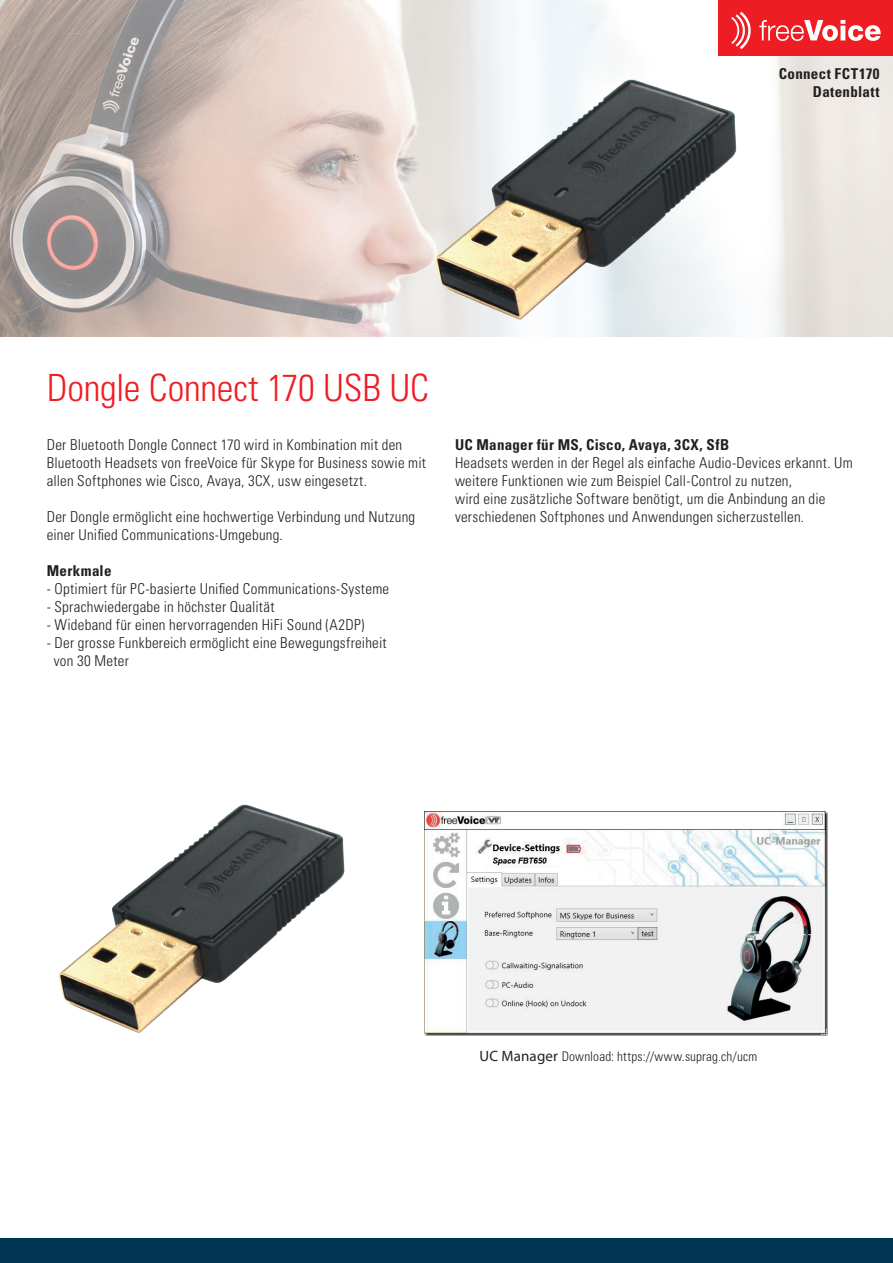
<style>
.page{position:relative;width:893px;height:1263px;background:#fff}
.page>*{position:absolute;margin:0;border:0;box-sizing:border-box;transform-origin:0 0}
.t1{font:300 condensed 37.5px "Univers LT Std";letter-spacing:-.005em;color:#ee1d23}
.t2{font:300 condensed 15px/18px "Univers LT Std";letter-spacing:.015em;color:#231f20}
.t3{font:700 condensed 15px/18px "Univers LT Std";letter-spacing:.02em;color:#231f20;text-align:right}
.t4{font:300 condensed 13.2px "Univers LT Std";letter-spacing:.015em;color:#231f20}
.s1{font-family:"Myriad Pro";font-weight:400;font-stretch:normal;font-size:15px}
</style>
<div class="page">
<img style="left:0;top:0;width:893px;height:336px">
<div style="left:0;top:1238px;width:893px;height:25px;background:#003555"></div>
<div style="left:719px;top:0;width:174px;height:55px;background:#ee1d23"></div>
<img style="left:731px;top:11px;width:150px;height:35px">
<img style="left:59px;top:804px;width:286px;height:229px">
<img style="left:424px;top:812px;width:403px;height:223px">
<img style="left:365px;top:55px;width:25px;height:251px">
<img style="left:390px;top:46px;width:392px;height:278px">
<p class="t3" style="left:779px;top:65px;width:102px">Connect FCT170<br>Datenblatt</p>
<h1 class="t1" style="left:47px;top:366px;width:384px">Dongle Connect 170 USB UC</h1>
<p class="t2" style="left:47px;top:436px;width:381px">Der Bluetooth Dongle Connect 170 wird in Kombination mit den<br>Bluetooth Headsets von freeVoice für Skype for Business sowie mit allen Softphones wie Cisco, Avaya, 3CX, usw eingesetzt.</p>
<p class="t2" style="left:47px;top:508px;width:370px">Der Dongle ermöglicht eine hochwertige Verbindung und Nutzung einer Unified Communications-Umgebung.</p>
<p class="t3" style="left:47px;top:562px;width:66px">Merkmale</p>
<p class="t2" style="left:47px;top:580px;width:344px">- Optimiert für PC-basierte Unified Communications-Systeme</p>
<p class="t2" style="left:47px;top:598px;width:229px">- Sprachwiedergabe in höchster Qualität</p>
<p class="t2" style="left:47px;top:616px;width:319px">- Wideband für einen hervorragenden HiFi Sound (A2DP)</p>
<p class="t2" style="left:54px;top:634px;width:335px;text-indent:-7px">- Der grosse Funkbereich ermöglicht eine Bewegungsfreiheit von 30 Meter</p>
<p class="t3" style="left:455px;top:436px;width:276px">UC Manager für MS, Cisco, Avaya, 3CX, SfB</p>
<p class="t2" style="left:455px;top:454px;width:399px">Headsets werden in der Regel als einfache Audio-Devices erkannt. Um weitere Funktionen wie zum Beispiel Call-Control zu nutzen,<br>wird eine zusätzliche Software benötigt, um die Anbindung an die verschiedenen Softphones und Anwendungen sicherzustellen.</p>
<p class="t4" style="left:479px;top:1048px;width:279px"><span class="s1">UC Manager</span> Download: https://www.suprag.ch/ucm</p>
</div>
